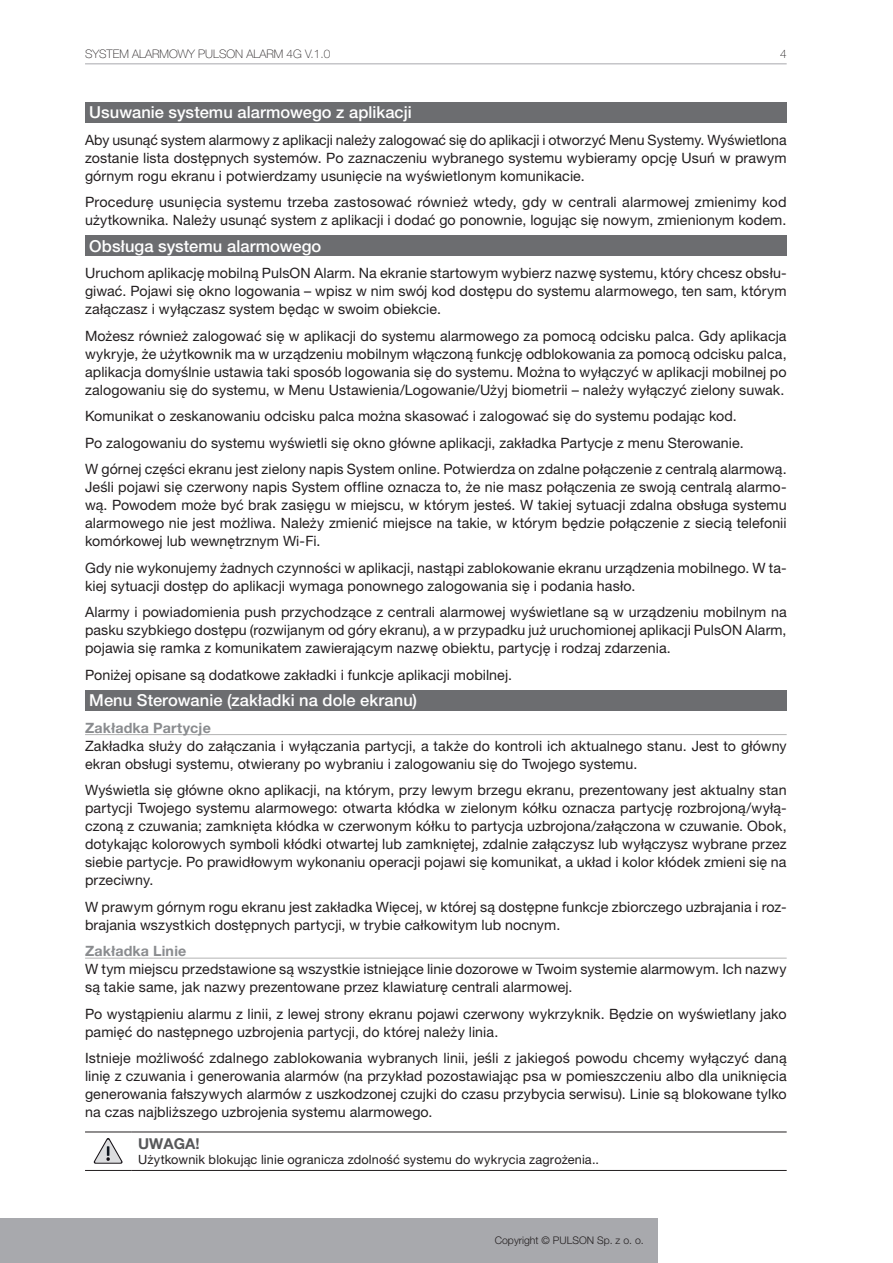
<style>
.page{position:relative;width:893px;height:1263px;background:#fff}
.page>*{position:absolute;margin:0;border:0;box-sizing:border-box;transform-origin:0 0}
.Pogrubienia{font:500 16.5px "Helvetica Neue LT Pro";letter-spacing:.005em;color:#fff}
.UWAGA{font:700 15px "Helvetica Neue LT Pro";color:#57585a}
.t1{font:14.25px/18px "Helvetica Neue LT Pro";letter-spacing:.005em;color:#231f20;text-align:justify}
.Heading_3{font:700 14.25px "Helvetica Neue LT Pro";letter-spacing:.015em;color:#8a8c8f}
.Tekst_w_ramce{font:12.75px "Helvetica Neue LT Pro";letter-spacing:.01em;color:#231f20}
.t2{font:100 11.85px "Helvetica Neue LT Pro";color:#231f20}
.t3{font:300 10.5px "Helvetica Neue LT Pro";color:#231f20}
</style>
<div class="page">
<div style="left:0;top:1218px;width:658px;height:45px;background:#a8a9ad"></div>
<hr style="left:85px;top:63px;width:702px;height:1px;background:#a8a9ad">
<div style="left:85px;top:102px;width:702px;height:21px;background:#6c6d70"></div>
<div style="left:85px;top:236px;width:702px;height:20px;background:#6c6d70"></div>
<div style="left:85px;top:690px;width:702px;height:21px;background:#6c6d70"></div>
<hr style="left:85px;top:734px;width:702px;height:1px;background:#b3b3b3">
<hr style="left:85px;top:958px;width:702px;height:1px;background:#b3b3b3">
<hr style="left:85px;top:1132px;width:47px;height:1px;background:#231f20">
<hr style="left:132px;top:1132px;width:655px;height:1px;background:#231f20">
<hr style="left:85px;top:1170px;width:47px;height:1px;background:#231f20">
<hr style="left:132px;top:1170px;width:655px;height:1px;background:#231f20">
<svg style="left:94px;top:1138px;width:29px;height:26px"></svg>
<p class="t2" style="left:85px;top:47px;width:247px">SYSTEM ALARMOWY PULSON ALARM 4G V.1.0</p>
<p class="t2" style="left:780px;top:47px;width:8px">4</p>
<p class="Pogrubienia" style="left:89px;top:102px;width:324px">Usuwanie systemu alarmowego z aplikacji</p>
<p class="t1" style="left:85px;top:130px;width:703px">Aby usunąć system alarmowy z aplikacji należy zalogować się do aplikacji i otworzyć Menu Systemy. Wyświetlona zostanie lista dostępnych systemów. Po zaznaczeniu wybranego systemu wybieramy opcję Usuń w prawym górnym rogu ekranu i potwierdzamy usunięcie na wyświetlonym komunikacie.</p>
<p class="t1" style="left:85px;top:193px;width:703px">Procedurę usunięcia systemu trzeba zastosować również wtedy, gdy w centrali alarmowej zmienimy kod użytkownika. Należy usunąć system z aplikacji i dodać go ponownie, logując się nowym, zmienionym kodem.</p>
<p class="Pogrubienia" style="left:89px;top:236px;width:234px">Obsługa systemu alarmowego</p>
<p class="t1" style="left:85px;top:264px;width:703px">Uruchom aplikację mobilną PulsON Alarm. Na ekranie startowym wybierz nazwę systemu, który chcesz obsłu&shy;giwać. Pojawi się okno logowania – wpisz w nim swój kod dostępu do systemu alarmowego, ten sam, którym załączasz i wyłączasz system będąc w swoim obiekcie.</p>
<p class="t1" style="left:85px;top:326px;width:703px">Możesz również zalogować się w aplikacji do systemu alarmowego za pomocą odcisku palca. Gdy aplikacja wykryje, że użytkownik ma w urządzeniu mobilnym włączoną funkcję odblokowania za pomocą odcisku palca, aplikacja domyślnie ustawia taki sposób logowania się do systemu. Można to wyłączyć w aplikacji mobilnej po zalogowaniu się do systemu, w Menu Ustawienia/Logowanie/Użyj biometrii – należy wyłączyć zielony suwak.</p>
<p class="t1" style="left:85px;top:407px;width:653px">Komunikat o zeskanowaniu odcisku palca można skasować i zalogować się do systemu podając kod.</p>
<p class="t1" style="left:85px;top:433px;width:660px">Po zalogowaniu do systemu wyświetli się okno główne aplikacji, zakładka Partycje z menu Sterowanie.</p>
<p class="t1" style="left:85px;top:460px;width:703px">W górnej części ekranu jest zielony napis System online. Potwierdza on zdalne połączenie z centralą alarmową.<br>Jeśli pojawi się czerwony napis System offline oznacza to, że nie masz połączenia ze swoją centralą alarmo&shy;wą. Powodem może być brak zasięgu w miejscu, w którym jesteś. W takiej sytuacji zdalna obsługa systemu alarmowego nie jest możliwa. Należy zmienić miejsce na takie, w którym będzie połączenie z siecią telefonii komórkowej lub wewnętrznym Wi-Fi.</p>
<p class="t1" style="left:85px;top:558px;width:703px">Gdy nie wykonujemy żadnych czynności w aplikacji, nastąpi zablokowanie ekranu urządzenia mobilnego. W ta&shy;kiej sytuacji dostęp do aplikacji wymaga ponownego zalogowania się i podania hasło.</p>
<p class="t1" style="left:85px;top:603px;width:703px">Alarmy i powiadomienia push przychodzące z centrali alarmowej wyświetlane są w urządzeniu mobilnym na pasku szybkiego dostępu (rozwijanym od góry ekranu), a w przypadku już uruchomionej aplikacji PulsON Alarm, pojawia się ramka z komunikatem zawierającym nazwę obiektu, partycję i rodzaj zdarzenia.</p>
<p class="t1" style="left:85px;top:665px;width:429px">Poniżej opisane są dodatkowe zakładki i funkcje aplikacji mobilnej.</p>
<p class="Pogrubienia" style="left:89px;top:690px;width:329px">Menu Sterowanie (zakładki na dole ekranu)</p>
<p class="Heading_3" style="left:85px;top:719px;width:127px">Zakładka Partycje</p>
<p class="t1" style="left:85px;top:736px;width:703px">Zakładka służy do załączania i wyłączania partycji, a także do kontroli ich aktualnego stanu. Jest to główny ekran obsługi systemu, otwierany po wybraniu i zalogowaniu się do Twojego systemu.</p>
<p class="t1" style="left:85px;top:781px;width:703px">Wyświetla się główne okno aplikacji, na którym, przy lewym brzegu ekranu, prezentowany jest aktualny stan partycji Twojego systemu alarmowego: otwarta kłódka w zielonym kółku oznacza partycję rozbrojoną/wyłą&shy;czoną z czuwania; zamknięta kłódka w czerwonym kółku to partycja uzbrojona/załączona w czuwanie. Obok, dotykając kolorowych symboli kłódki otwartej lub zamkniętej, zdalnie załączysz lub wyłączysz wybrane przez siebie partycje. Po prawidłowym wykonaniu operacji pojawi się komunikat, a układ i kolor kłódek zmieni się na przeciwny.</p>
<p class="t1" style="left:85px;top:897px;width:703px">W prawym górnym rogu ekranu jest zakładka Więcej, w której są dostępne funkcje zbiorczego uzbrajania i roz&shy;brajania wszystkich dostępnych partycji, w trybie całkowitym lub nocnym.</p>
<p class="Heading_3" style="left:85px;top:942px;width:103px">Zakładka Linie</p>
<p class="t1" style="left:85px;top:960px;width:703px">W tym miejscu przedstawione są wszystkie istniejące linie dozorowe w Twoim systemie alarmowym. Ich nazwy są takie same, jak nazwy prezentowane przez klawiaturę centrali alarmowej.</p>
<p class="t1" style="left:85px;top:1004px;width:703px">Po wystąpieniu alarmu z linii, z lewej strony ekranu pojawi czerwony wykrzyknik. Będzie on wyświetlany jako pamięć do następnego uzbrojenia partycji, do której należy linia.</p>
<p class="t1" style="left:85px;top:1049px;width:703px">Istnieje możliwość zdalnego zablokowania wybranych linii, jeśli z jakiegoś powodu chcemy wyłączyć daną linię z czuwania i generowania alarmów (na przykład pozostawiając psa w pomieszczeniu albo dla uniknięcia generowania fałszywych alarmów z uszkodzonej czujki do czasu przybycia serwisu). Linie są blokowane tylko na czas najbliższego uzbrojenia systemu alarmowego.</p>
<p class="UWAGA" style="left:138px;top:1134px;width:63px">UWAGA!</p>
<p class="Tekst_w_ramce" style="left:138px;top:1152px;width:462px">Użytkownik blokując linie ogranicza zdolność systemu do wykrycia zagrożenia..</p>
<p class="t3" style="left:495px;top:1234px;width:151px">Copyright © PULSON Sp. z o. o.</p>
</div>
